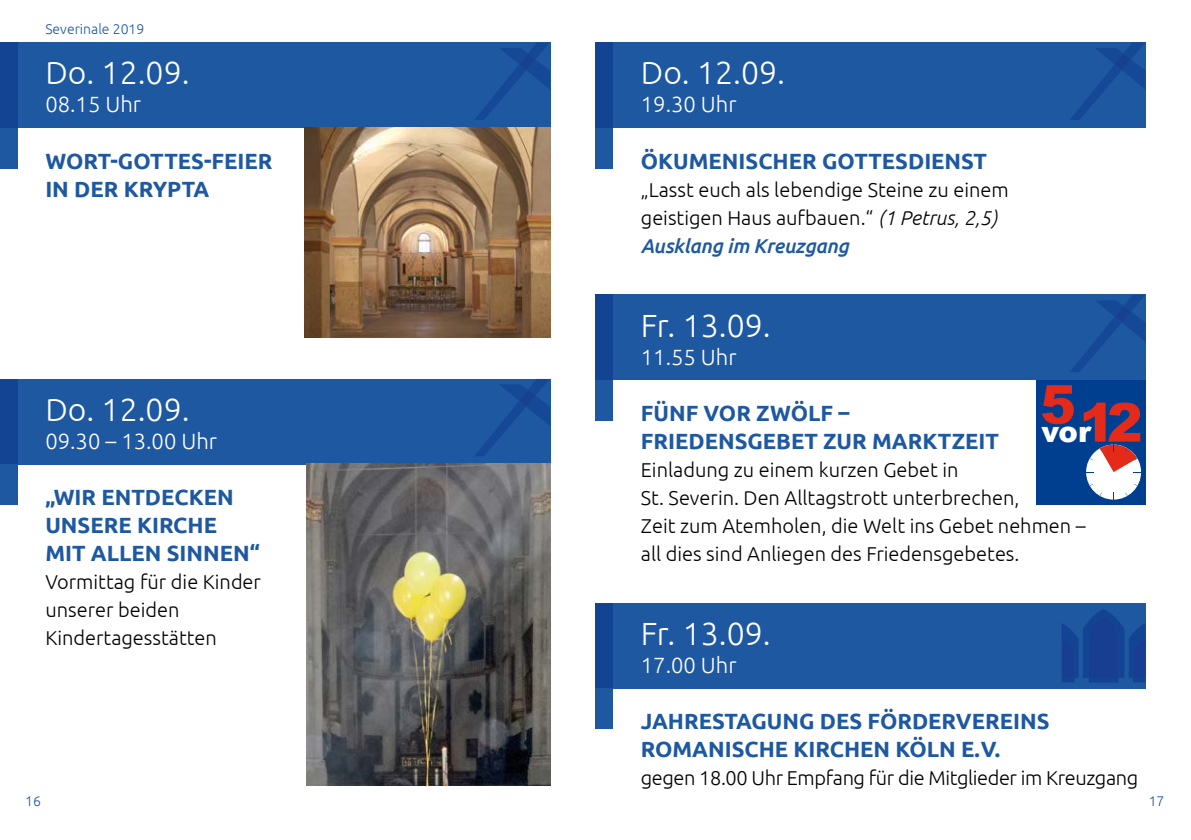
<style>
.page{position:relative;width:1191px;height:840px;background:#fff}
.page>*{position:absolute;margin:0;border:0;box-sizing:border-box;transform-origin:0 0}
.t1{font:900 53.6px "Arial";color:#e42a18}
.t2{font:300 32px "Ubuntu";color:#fff}
.t3{font:700 22px/28px "Ubuntu";color:#1e58a1}
.t4{font:300 22px "Ubuntu";color:#fff}
.t5{font:300 20px/28px "Ubuntu";color:#000}
.t6{font:300 20px "Ubuntu";letter-spacing:-.02em;color:#000}
.t7{font:300 14px "Ubuntu";color:#1e58a1}
.s1{font-style:italic}
.s2{font-weight:500;font-style:italic;color:#1e58a1}
.s3{font-size:29.2px;color:#fff}
</style>
<div class="page">
<div style="left:0;top:379px;width:550px;height:85px;background:#1e58a1"></div>
<div style="left:0;top:379px;width:17px;height:85px;background:#134494"></div>
<div style="left:0;top:464px;width:17px;height:40px;background:#1e58a1"></div>
<svg style="left:475px;top:379px;width:75px;height:77px"></svg>
<div style="left:0;top:43px;width:550px;height:85px;background:#1e58a1"></div>
<div style="left:0;top:43px;width:17px;height:85px;background:#134494"></div>
<div style="left:0;top:128px;width:17px;height:40px;background:#1e58a1"></div>
<svg style="left:475px;top:43px;width:75px;height:77px"></svg>
<div style="left:595px;top:43px;width:550px;height:85px;background:#1e58a1"></div>
<div style="left:595px;top:43px;width:17px;height:85px;background:#134494"></div>
<div style="left:595px;top:128px;width:17px;height:40px;background:#1e58a1"></div>
<svg style="left:1070px;top:43px;width:75px;height:77px"></svg>
<div style="left:595px;top:295px;width:550px;height:85px;background:#1e58a1"></div>
<div style="left:595px;top:295px;width:17px;height:85px;background:#134494"></div>
<div style="left:595px;top:380px;width:17px;height:40px;background:#1e58a1"></div>
<svg style="left:1070px;top:295px;width:75px;height:77px"></svg>
<div style="left:595px;top:603px;width:550px;height:85px;background:#1e58a1"></div>
<div style="left:595px;top:603px;width:17px;height:85px;background:#134494"></div>
<div style="left:595px;top:688px;width:17px;height:40px;background:#1e58a1"></div>
<svg style="left:1062px;top:609px;width:83px;height:73px"></svg>
<img style="left:306px;top:463px;width:244px;height:321px">
<img style="left:305px;top:128px;width:245px;height:209px">
<div style="left:1036px;top:380px;width:109px;height:124px;background:#003f90"></div>
<div style="left:1086px;top:444px;width:55px;height:55px;background:#fff;border-radius:50%"></div>
<svg style="left:1099px;top:444px;width:42px;height:28px"></svg>
<p class="t7" style="left:45px;top:21px;width:100px">Severinale 2019</p>
<h2 class="t2" style="left:45px;top:54px;width:146px">Do. 12.09.</h2>
<p class="t4" style="left:45px;top:91px;width:97px">08.15 Uhr</p>
<p class="t3" style="left:45px;top:146px;width:229px">WORT-GOTTES-FEIER<br>IN DER KRYPTA</p>
<h2 class="t2" style="left:45px;top:390px;width:146px">Do. 12.09.</h2>
<p class="t4" style="left:45px;top:427px;width:173px">09.30 – 13.00 Uhr</p>
<p class="t3" style="left:45px;top:482px;width:216px">„WIR ENTDECKEN<br>UNSERE KIRCHE<br>MIT ALLEN SINNEN“</p>
<p class="t5" style="left:45px;top:567px;width:217px">Vormittag für die Kinder unserer beiden<br>Kindertagesstätten</p>
<h2 class="t2" style="left:641px;top:54px;width:146px">Do. 12.09.</h2>
<p class="t4" style="left:641px;top:91px;width:97px">19.30 Uhr</p>
<p class="t3" style="left:641px;top:146px;width:348px">ÖKUMENISCHER GOTTESDIENST</p>
<p class="t5" style="left:641px;top:175px;width:369px">„Lasst euch als lebendige Steine zu einem geistigen Haus aufbauen.“ <span class="s1">(1 Petrus, 2,5)<br></span><span class="s2">Ausklang im Kreuzgang</span></p>
<h2 class="t2" style="left:641px;top:306px;width:131px">Fr. 13.09.</h2>
<p class="t4" style="left:641px;top:343px;width:97px">11.55 Uhr</p>
<p class="t3" style="left:641px;top:398px;width:359px">FÜNF VOR ZWÖLF –<br>FRIEDENSGEBET ZUR MARKTZEIT</p>
<p class="t5" style="left:641px;top:455px;width:446px">Einladung zu einem kurzen Gebet in<br>St. Severin. Den Alltagstrott unterbrechen,<br>Zeit zum Atemholen, die Welt ins Gebet nehmen – all dies sind Anliegen des Friedensgebetes.</p>
<h1 class="t1" style="left:1040px;top:383px;width:104px">5<span class="s3">vor</span>12</h1>
<h2 class="t2" style="left:641px;top:614px;width:131px">Fr. 13.09.</h2>
<p class="t4" style="left:641px;top:651px;width:97px">17.00 Uhr</p>
<p class="t3" style="left:641px;top:706px;width:410px">JAHRESTAGUNG DES FÖRDERVEREINS<br>ROMANISCHE KIRCHEN KÖLN E.V.</p>
<p class="t6" style="left:641px;top:765px;width:499px">gegen 18.00 Uhr Empfang für die Mitglieder im Kreuzgang</p>
<p class="t7" style="left:25px;top:791px;width:17px">16</p>
<p class="t7" style="left:1148px;top:791px;width:17px">17</p>
</div>
